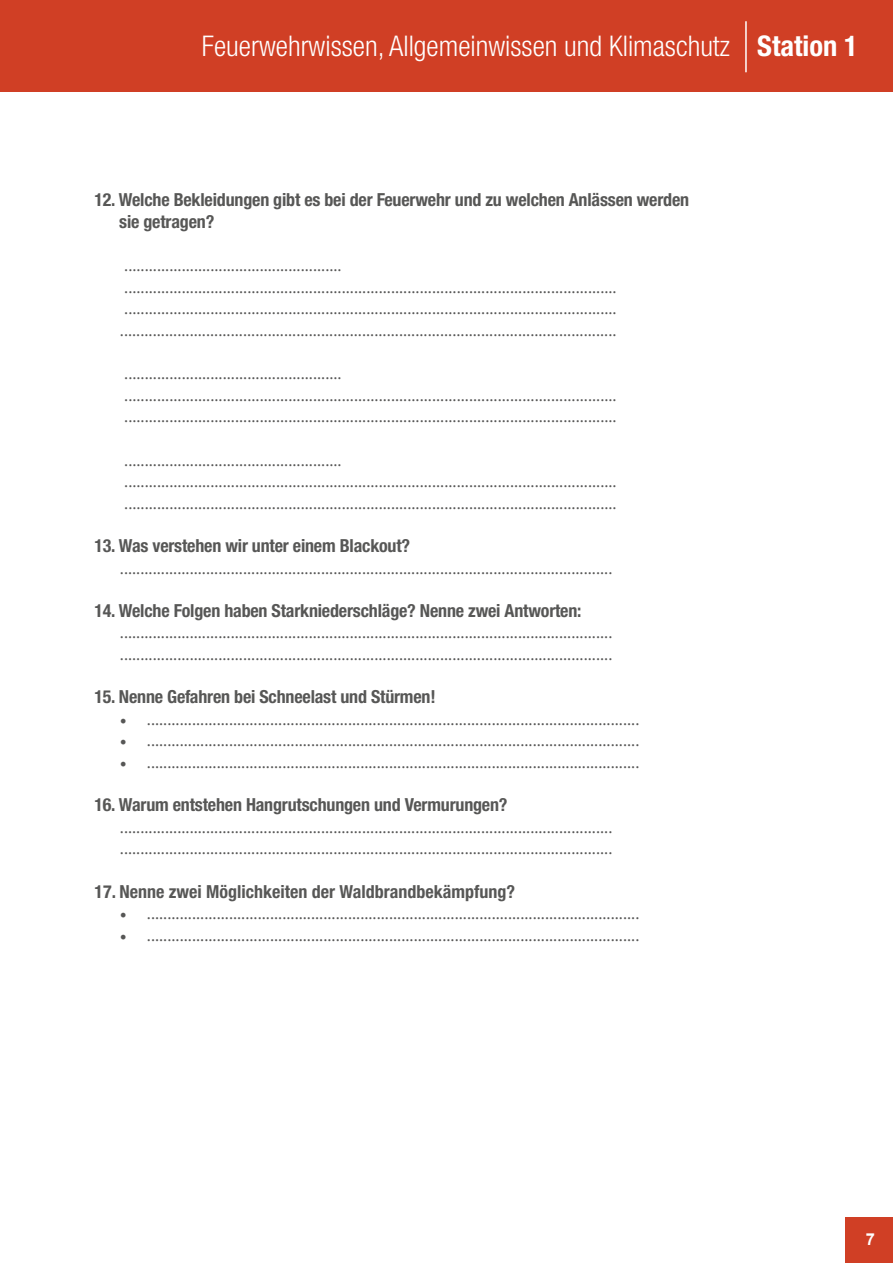
<style>
.page{position:relative;width:893px;height:1263px;background:#fff}
.page>*{position:absolute;margin:0;border:0;box-sizing:border-box;transform-origin:0 0}
.t1{font:300 condensed 28.5px "Helvetica Neue LT Std";color:#fff}
.t2{font:18px/21.6px "Minion Pro";color:#575756}
.t3{font:700 condensed 18px/21.6px "Helvetica Neue LT Std";letter-spacing:-.01em;color:#575756}
.t4{font:700 16.5px "Arial";color:#fff}
.s1{font-weight:700}
</style>
<div class="page">
<div style="left:0;top:0;width:893px;height:91px;background:#d03f25"></div>
<div style="left:845px;top:1217px;width:48px;height:46px;background:#d03f25"></div>
<hr style="left:745px;top:21px;width:2px;height:51px;background:#fff">
<h1 class="t1" style="left:202px;top:30px;width:657px">Feuerwehrwissen, Allgemeinwissen und Klimaschutz <span class="s1">Station 1</span></h1>
<p class="t3" style="left:119px;top:189px;width:571px;text-indent:-25px">12. Welche Bekleidungen gibt es bei der Feuerwehr und zu welchen Anlässen werden sie getragen?</p>
<p class="t2" style="left:120px;top:255px;width:498px">..................................................... ........................................................................................................................ ........................................................................................................................ .........................................................................................................................</p>
<p class="t2" style="left:124px;top:363px;width:494px">..................................................... ........................................................................................................................ ........................................................................................................................</p>
<p class="t2" style="left:124px;top:449px;width:494px">..................................................... ........................................................................................................................ ........................................................................................................................</p>
<p class="t3" style="left:94px;top:534px;width:317px">13. Was verstehen wir unter einem Blackout?</p>
<p class="t2" style="left:120px;top:557px;width:494px">........................................................................................................................</p>
<p class="t3" style="left:94px;top:599px;width:489px">14. Welche Folgen haben Starkniederschläge? Nenne zwei Antworten:</p>
<p class="t2" style="left:120px;top:622px;width:494px">........................................................................................................................ ........................................................................................................................</p>
<p class="t3" style="left:94px;top:686px;width:343px">15. Nenne Gefahren bei Schneelast und Stürmen!</p>
<p class="t2" style="left:120px;top:708px;width:521px">• ........................................................................................................................</p>
<p class="t2" style="left:120px;top:730px;width:521px">• ........................................................................................................................</p>
<p class="t2" style="left:120px;top:751px;width:521px">• ........................................................................................................................</p>
<p class="t3" style="left:94px;top:794px;width:415px">16. Warum entstehen Hangrutschungen und Vermurungen?</p>
<p class="t2" style="left:120px;top:816px;width:494px">........................................................................................................................ ........................................................................................................................</p>
<p class="t3" style="left:94px;top:880px;width:422px">17. Nenne zwei Möglichkeiten der Waldbrandbekämpfung?</p>
<p class="t2" style="left:120px;top:903px;width:521px">• ........................................................................................................................</p>
<p class="t2" style="left:120px;top:924px;width:521px">• ........................................................................................................................</p>
<p class="t4" style="left:866px;top:1227px;width:11px">7</p>
</div>
